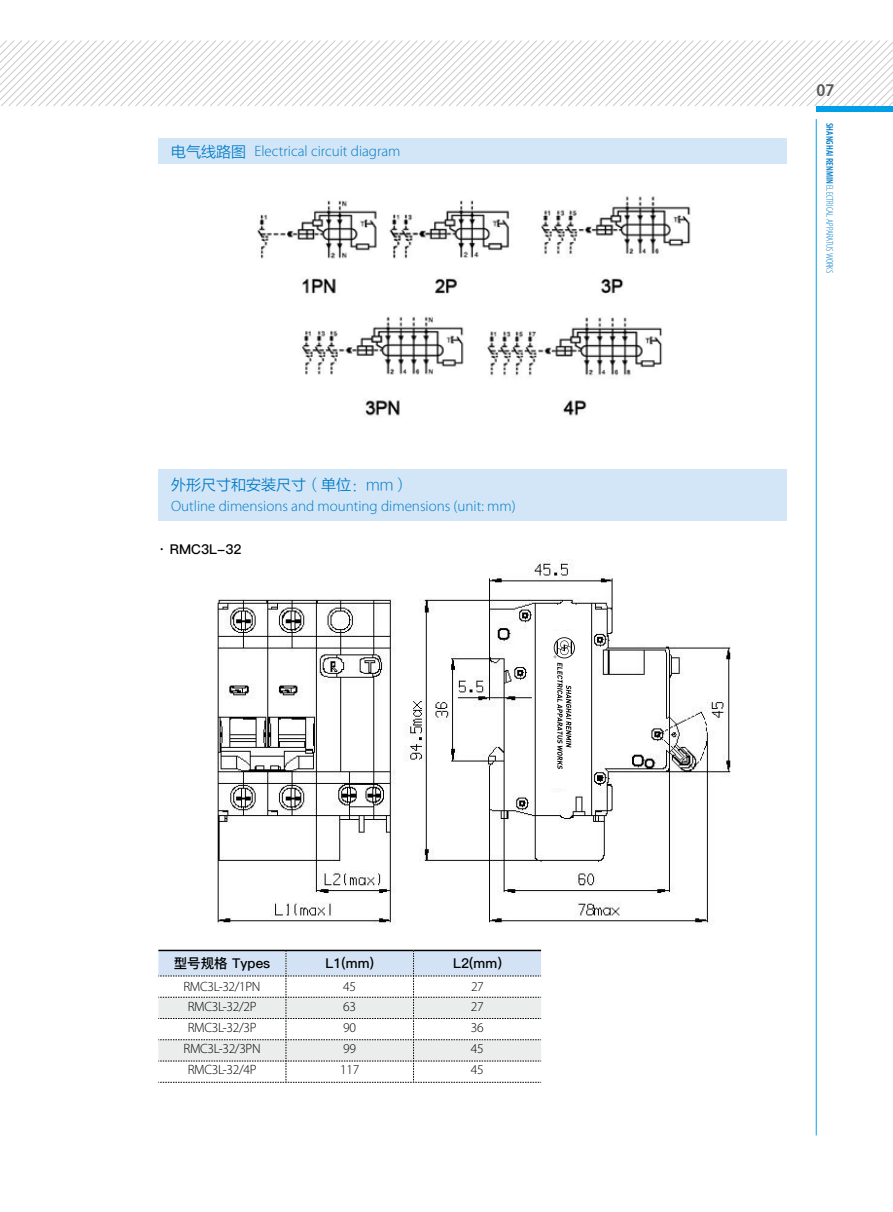
<style>
.page{position:relative;width:893px;height:1212px;background:#fff}
.page>*{position:absolute;margin:0;border:0;box-sizing:border-box;transform-origin:0 0}
.t1{font:600 semi-condensed 18px "Myriad Pro";color:#595757}
.t2{font:300 15px "Myriad Pro";color:#007bc7}
.t3{font:15px "FZLTXIHK GBK1 0";color:#007bc7}
.t4{font:300 13.5px "Myriad Pro";letter-spacing:-.025em;color:#000}
.t5{font:13.5px "Ping Fang SC Bold";color:#000}
.t6{font:300 condensed 9.75px "Myriad Pro";color:#007bc7}
.s1{font-family:"FZLTXIHK GBK1 0";font-weight:400}
.s2{font-weight:600}
</style>
<div class="page">
<svg style="left:0;top:40px;width:893px;height:66px"></svg>
<div style="left:816px;top:106px;width:77px;height:6px;background:#00a0e9"></div>
<hr style="left:816px;top:119px;width:1px;height:1016px;background:#00a0e9">
<img style="left:217px;top:559px;width:514px;height:366px">
<div style="left:158px;top:138px;width:629px;height:26px;background:#d3e6f7"></div>
<div style="left:158px;top:470px;width:629px;height:51px;background:#d3e6f7"></div>
<img style="left:257px;top:196px;width:434px;height:220px">
<svg style="left:158px;top:950px;width:383px;height:133px"></svg>
<div style="left:542px;top:631px;width:45px;height:157px;background:#fff"></div>
<svg style="left:554px;top:637px;width:21px;height:132px"></svg>
<p class="t2" style="left:171px;top:143px;width:231px"><span class="s1">电气线路图</span> Electrical circuit diagram</p>
<p class="t3" style="left:171px;top:477px;width:239px">外形尺寸和安装尺寸（单位：mm）</p>
<p class="t2" style="left:171px;top:498px;width:346px">Outline dimensions and mounting dimensions (unit: mm)</p>
<p class="t5" style="left:159px;top:541px;width:85px">· RMC3L-32</p>
<p class="t5" style="left:174px;top:955px;width:98px">型号规格 Types</p>
<p class="t5" style="left:325px;top:955px;width:50px">L1(mm)</p>
<p class="t5" style="left:453px;top:955px;width:50px">L2(mm)</p>
<p class="t4" style="left:183px;top:979px;width:79px">RMC3L-32/1PN</p>
<p class="t4" style="left:343px;top:979px;width:14px">45</p>
<p class="t4" style="left:471px;top:979px;width:14px">27</p>
<p class="t4" style="left:188px;top:999px;width:70px">RMC3L-32/2P</p>
<p class="t4" style="left:343px;top:999px;width:14px">63</p>
<p class="t4" style="left:471px;top:999px;width:14px">27</p>
<p class="t4" style="left:188px;top:1020px;width:70px">RMC3L-32/3P</p>
<p class="t4" style="left:343px;top:1020px;width:14px">90</p>
<p class="t4" style="left:471px;top:1020px;width:14px">36</p>
<p class="t4" style="left:184px;top:1041px;width:79px">RMC3L-32/3PN</p>
<p class="t4" style="left:343px;top:1041px;width:14px">99</p>
<p class="t4" style="left:471px;top:1041px;width:14px">45</p>
<p class="t4" style="left:188px;top:1062px;width:70px">RMC3L-32/4P</p>
<p class="t4" style="left:340px;top:1062px;width:21px">117</p>
<p class="t4" style="left:471px;top:1062px;width:14px">45</p>
<h1 class="t1" style="left:816px;top:80px;width:19px">07</h1>
<p class="t6" style="left:835px;top:123px;width:152px;rotate:90deg"><span class="s2">SHANGHAI RENMIN</span> ELECTRICAL APPARATUS WORKS</p>
</div>
